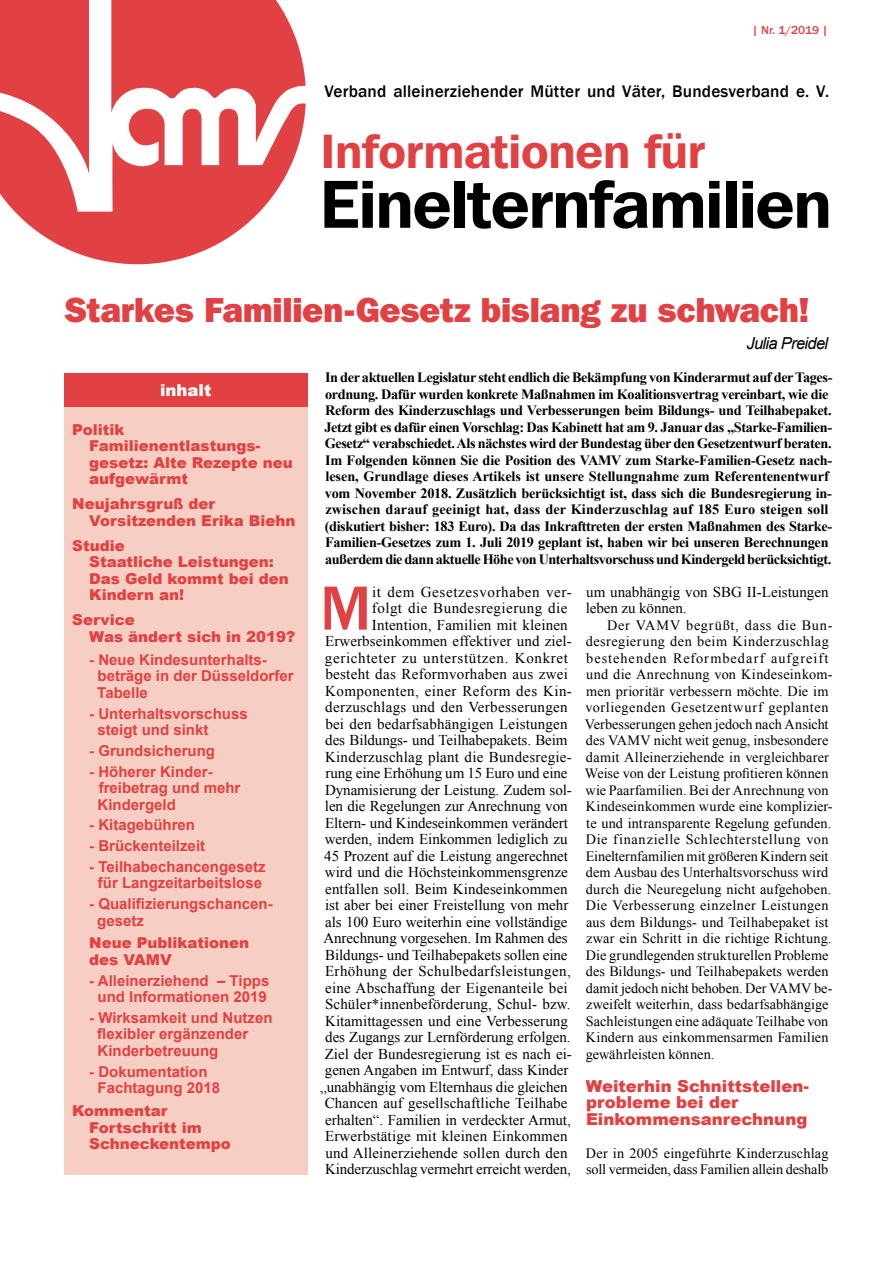
<style>
.page{position:relative;width:893px;height:1263px;background:#fff}
.page>*{position:absolute;margin:0;border:0;box-sizing:border-box;transform-origin:0 0}
.t1{font:600 67.5px "Franklin Gothic IT Cby BT";letter-spacing:-.02em;color:#000}
.t2{font:500 64.5px "Franklin Gothic";color:#e14142}
.t3{font:600 48px "Franklin Gothic IT Cby BT";letter-spacing:-.005em;color:#e14142}
.t4{font:800 34.5px "Franklin Gothic IT Cby BT";letter-spacing:-.01em;color:#e14142}
.t5{font:500 17.25px "Franklin Gothic";letter-spacing:.01em;color:#000}
.t6{font:900 16.5px/16.5px "Arial";color:#e14142}
.t7{font:italic 16.5px "Arial";letter-spacing:-.04em;color:#000}
.t8{font:900 16.5px "Arial";color:#fff}
.t9{font:15px/16.5px "Times New Roman";color:#000}
.t10{font:700 15px/16.5px "Arial";color:#e14142}
.t11{font:900 15px/16.5px "Arial";color:#e14142}
.t12{font:15px "Times New Roman";letter-spacing:.02em;color:#000}
.t13{font:15px "Times New Roman";letter-spacing:.045em;color:#000}
.t14{font:15px "Times New Roman";letter-spacing:.03em;color:#000}
.t15{font:15px "Times New Roman";letter-spacing:.025em;color:#000}
.t16{font:14.25px/16.5px "Times New Roman";letter-spacing:.01em;color:#000}
.t17{font:700 14.25px/16.5px "Times New Roman";letter-spacing:-.025em;color:#000}
.t18{font:14.25px/16.5px "Times New Roman";letter-spacing:-.01em;color:#000}
.t19{font:500 12px "Franklin Gothic";color:#e14142}
</style>
<div class="page">
<svg style="left:0;top:0;width:306px;height:265px"></svg>
<div style="left:64px;top:403px;width:244px;height:771px;background:#f7cec3"></div>
<div style="left:64px;top:373px;width:244px;height:33px;background:#e14142"></div>
<p class="t19" style="left:752px;top:22px;width:77px">| Nr. 1/2019 |</p>
<p class="t5" style="left:325px;top:81px;width:506px">Verband alleinerziehender Mütter und Väter, Bundesverband e. V.</p>
<h3 class="t3" style="left:321px;top:121px;width:386px">Informationen für</h3>
<h1 class="t1" style="left:320px;top:162px;width:513px">Einelternfamilien</h1>
<h3 class="t4" style="left:64px;top:288px;width:747px">Starkes Familien-Gesetz bislang zu schwach!</h3>
<p class="t7" style="left:746px;top:332px;width:83px">Julia Preidel</p>
<p class="t8" style="left:160px;top:378px;width:53px">inhalt</p>
<p class="t17" style="left:325px;top:369px;width:509px">In der aktuellen Legislatur steht endlich die Bekämpfung von Kinderarmut auf der Tages&shy;ordnung. Dafür wurden konkrete Maßnahmen im Koalitionsvertrag vereinbart, wie die Reform des Kinderzuschlags und Verbesserungen beim Bildungs- und Teilhabepaket.<br>Jetzt gibt es dafür einen Vorschlag: Das Kabinett hat am 9. Januar das „Starke-Familien-Gesetz“ verabschiedet. Als nächstes wird der Bundestag über den Gesetzentwurf beraten.<br>Im Folgenden können Sie die Position des VAMV zum Starke-Familien-Gesetz nach&shy;lesen, Grundlage dieses Artikels ist unsere Stellungnahme zum Referentenentwurf vom November 2018. Zusätzlich berücksichtigt ist, dass sich die Bundesregierung in-- zwischen darauf geeinigt hat, dass der Kinderzuschlag auf 185 Euro steigen soll (diskutiert bisher: 183 Euro). Da das Inkrafttreten der ersten Maßnahmen des Starke-Familien-Gesetzes zum 1. Juli 2019 geplant ist, haben wir bei unseren Berechnungen außerdem die dann aktuelle Höhe von Unterhaltsvorschuss und Kindergeld berücksichtigt.</p>
<h2 class="t2" style="left:320px;top:568px;width:53px">M</h2>
<p class="t13" style="left:372px;top:581px;width:201px">it dem Gesetzesvorhaben ver-</p>
<p class="t11" style="left:89px;top:421px;width:205px;text-indent:-17px">Politik<br>Familienentlastungs&shy;gesetz: Alte Rezepte neu aufgewärmt</p>
<p class="t11" style="left:89px;top:495px;width:208px;text-indent:-17px">Neujahrsgruß der<br>Vorsitzenden Erika Biehn</p>
<p class="t11" style="left:89px;top:537px;width:201px;text-indent:-17px">Studie<br>Staatliche Leistungen:<br>Das Geld kommt bei den<br>Kindern an!</p>
<p class="t11" style="left:89px;top:611px;width:208px;text-indent:-17px">Service<br>Was ändert sich in 2019?</p>
<p class="t10" style="left:97px;top:652px;width:198px;text-indent:-8px">- Neue Kindesunterhalts&shy;beträge in der Düsseldorfer<br>Tabelle</p>
<p class="t10" style="left:98px;top:705px;width:152px;text-indent:-8px">- Unterhaltsvorschuss steigt und sinkt</p>
<p class="t10" style="left:89px;top:743px;width:127px">- Grundsicherung</p>
<p class="t10" style="left:98px;top:763px;width:144px;text-indent:-8px">- Höherer Kinder&shy;freibetrag und mehr<br>Kindergeld</p>
<p class="t10" style="left:89px;top:817px;width:107px">- Kitagebühren</p>
<p class="t10" style="left:89px;top:838px;width:117px">- Brückenteilzeit</p>
<p class="t10" style="left:89px;top:859px;width:178px;text-align:center">- Teilhabechancengesetz für Langzeitarbeitslose</p>
<p class="t10" style="left:97px;top:896px;width:177px;text-indent:-8px">- Qualifizierungschancen&shy;gesetz</p>
<p class="t11" style="left:89px;top:934px;width:161px">Neue Publikationen des VAMV</p>
<p class="t10" style="left:89px;top:972px;width:182px;text-align:center">- Alleinerziehend – Tipps und Informationen 2019</p>
<p class="t10" style="left:97px;top:1010px;width:177px;text-indent:-8px">- Wirksamkeit und Nutzen flexibler ergänzender<br>Kinderbetreuung</p>
<p class="t10" style="left:98px;top:1063px;width:124px;text-indent:-8px">- Dokumentation<br>Fachtagung 2018</p>
<p class="t11" style="left:89px;top:1102px;width:143px;text-indent:-17px">Kommentar<br>Fortschritt im<br>Schneckentempo</p>
<p class="t9" style="left:586px;top:583px;width:244px">um unabhängig von SBG II-Leistungen leben zu können.</p>
<p class="t16" style="left:585px;top:616px;width:249px;text-indent:23px">Der VAMV begrüßt, dass die Bun&shy;desregierung den beim Kinderzuschlag bestehenden Reformbedarf aufgreift und die Anrechnung von Kindeseinkom&shy;men prioritär verbessern möchte. Die im vorliegenden Gesetzentwurf geplanten Verbesserungen gehen jedoch nach Ansicht des VAMV nicht weit genug, insbesondere damit Alleinerziehende in vergleichbarer Weise von der Leistung profitieren können wie Paarfamilien. Bei der Anrechnung von Kindeseinkommen wurde eine komplizier&shy;te und intransparente Regelung gefunden.<br>Die finanzielle Schlechterstellung von Einelternfamilien mit größeren Kindern seit dem Ausbau des Unterhaltsvorschuss wird durch die Neuregelung nicht aufgehoben.<br>Die Verbesserung einzelner Leistungen aus dem Bildungs- und Teilhabepaket ist zwar ein Schritt in die richtige Richtung.<br>Die grundlegenden strukturellen Probleme des Bildungs- und Teilhabepakets werden damit jedoch nicht behoben. Der VAMV be&shy;zweifelt weiterhin, dass bedarfsabhängige Sachleistungen eine adäquate Teilhabe von Kindern aus einkommensarmen Familien gewährleisten können.</p>
<p class="t6" style="left:586px;top:1077px;width:224px">Weiterhin Schnittstellen&shy;probleme bei der<br>Einkommensanrechnung</p>
<p class="t18" style="left:586px;top:1144px;width:244px">Der in 2005 eingeführte Kinderzuschlag soll vermeiden, dass Familien allein deshalb</p>
<p class="t14" style="left:372px;top:598px;width:197px">folgt die Bundesregierung die</p>
<p class="t9" style="left:372px;top:616px;width:197px">Intention, Familien mit kleinen</p>
<p class="t9" style="left:325px;top:633px;width:248px">Erwerbseinkommen effektiver und ziel-</p>
<p class="t13" style="left:325px;top:647px;width:245px">gerichteter zu unterstützen. Konkret</p>
<p class="t12" style="left:325px;top:664px;width:244px">besteht das Reformvorhaben aus zwei</p>
<p class="t14" style="left:325px;top:680px;width:248px">Komponenten, einer Reform des Kin-</p>
<p class="t12" style="left:325px;top:697px;width:244px">derzuschlags und den Verbesserungen</p>
<p class="t9" style="left:325px;top:715px;width:244px">bei den bedarfsabhängigen Leistungen</p>
<p class="t9" style="left:325px;top:732px;width:244px">des Bildungs- und Teilhabepakets. Beim</p>
<p class="t9" style="left:325px;top:748px;width:248px">Kinderzuschlag plant die Bundesregie-</p>
<p class="t9" style="left:325px;top:765px;width:244px">rung eine Erhöhung um 15 Euro und eine</p>
<p class="t9" style="left:325px;top:781px;width:248px">Dynamisierung der Leistung. Zudem sol-</p>
<p class="t9" style="left:325px;top:798px;width:244px">len die Regelungen zur Anrechnung von</p>
<p class="t9" style="left:325px;top:814px;width:244px">Eltern- und Kindeseinkommen verändert</p>
<p class="t9" style="left:325px;top:831px;width:244px">werden, indem Einkommen lediglich zu</p>
<p class="t9" style="left:324px;top:847px;width:245px">45 Prozent auf die Leistung angerechnet</p>
<p class="t9" style="left:325px;top:864px;width:244px">wird und die Höchsteinkommensgrenze</p>
<p class="t9" style="left:325px;top:880px;width:244px">entfallen soll. Beim Kindeseinkommen</p>
<p class="t9" style="left:325px;top:897px;width:245px">ist aber bei einer Freistellung von mehr</p>
<p class="t9" style="left:325px;top:913px;width:244px">als 100 Euro weiterhin eine vollständige</p>
<p class="t9" style="left:323px;top:930px;width:246px">Anrechnung vorgesehen. Im Rahmen des</p>
<p class="t9" style="left:325px;top:946px;width:244px">Bildungs- und Teilhabepakets sollen eine</p>
<p class="t15" style="left:325px;top:961px;width:247px">Erhöhung der Schulbedarfsleistungen,</p>
<p class="t9" style="left:325px;top:979px;width:244px">eine Abschaffung der Eigenanteile bei</p>
<p class="t9" style="left:325px;top:996px;width:247px">Schüler*innenbeförderung, Schul- bzw.</p>
<p class="t9" style="left:325px;top:1012px;width:244px">Kitamittagessen und eine Verbesserung</p>
<p class="t9" style="left:325px;top:1029px;width:247px">des Zugangs zur Lernförderung erfolgen.</p>
<p class="t9" style="left:325px;top:1045px;width:249px">Ziel der Bundesregierung ist es nach ei-</p>
<p class="t9" style="left:325px;top:1062px;width:245px">genen Angaben im Entwurf, dass Kinder</p>
<p class="t9" style="left:320px;top:1078px;width:249px">„unabhängig vom Elternhaus die gleichen</p>
<p class="t9" style="left:325px;top:1095px;width:244px">Chancen auf gesellschaftliche Teilhabe</p>
<p class="t9" style="left:325px;top:1111px;width:247px">erhalten“. Familien in verdeckter Armut,</p>
<p class="t9" style="left:325px;top:1128px;width:244px">Erwerbstätige mit kleinen Einkommen</p>
<p class="t9" style="left:325px;top:1144px;width:244px">und Alleinerziehende sollen durch den</p>
<p class="t9" style="left:325px;top:1161px;width:247px">Kinderzuschlag vermehrt erreicht werden,</p>
</div>
